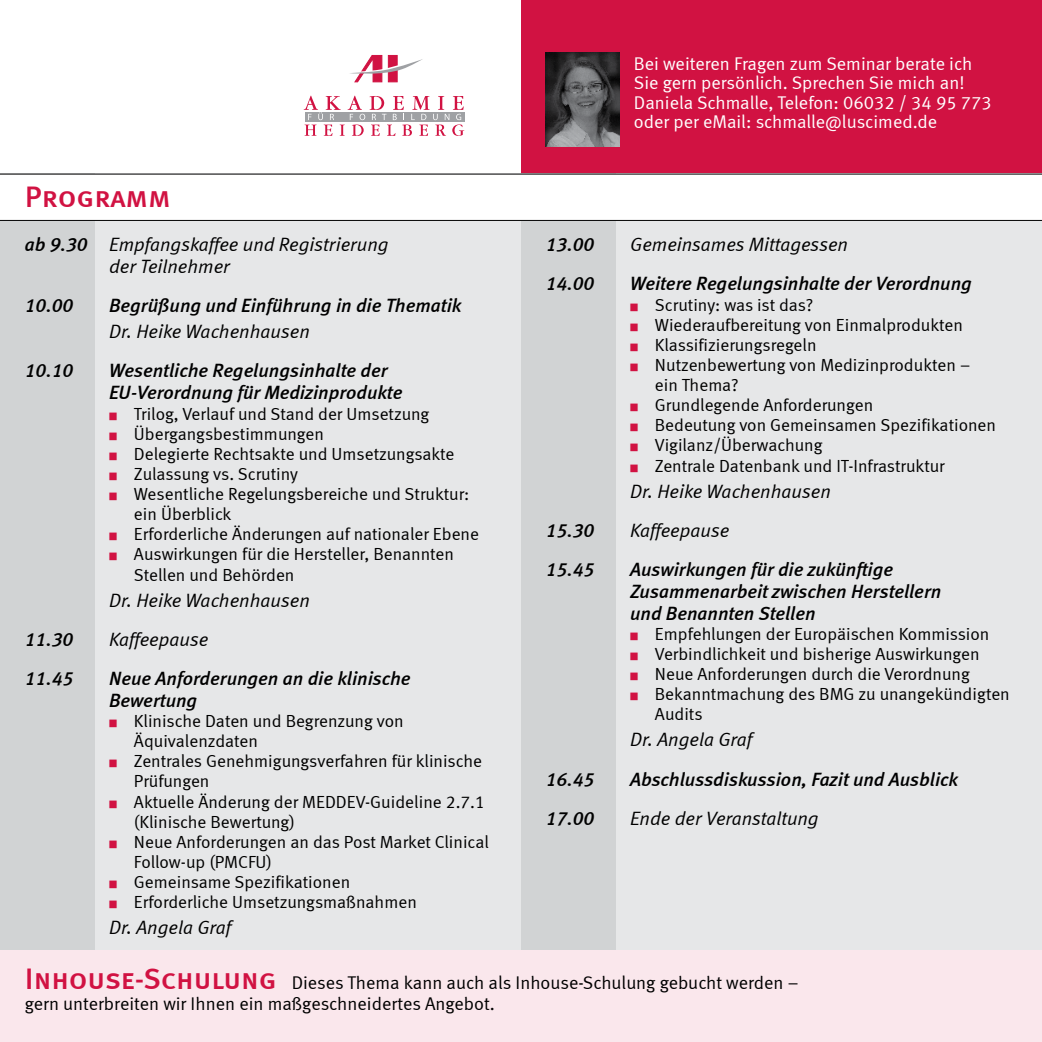
<style>
.page{position:relative;width:1042px;height:1042px;background:#fff}
.page>*{position:absolute;margin:0;border:0;box-sizing:border-box;transform-origin:0 0}
.t1{font:29.75px "Meta Medium LF Caps";color:#d11242}
.t2{font:italic 19.25px/21.9px "Meta Medium LF";color:#000}
.t3{font:italic 19.25px/21.9px "Meta Normal LF";color:#000}
.t4{font:18.38px/19.2px "Meta Normal LF";color:#fff}
.t5{font:18.38px/21px "Meta Normal LF";color:#000}
.t6{font:17.5px/20.1px "Meta Normal LF";color:#000}
.s1{font-family:"Meta Medium LF"}
.s2{color:#d11242}
.s3{font-family:"Meta Medium LF Caps";font-size:29.75px;color:#d11242}
</style>
<div class="page">
<div style="left:521px;top:0;width:521px;height:174px;background:#d11242"></div>
<div style="left:0;top:174px;width:1042px;height:868px;background:#e6e7e8"></div>
<div style="left:0;top:174px;width:94px;height:868px;background:#d1d3d4"></div>
<div style="left:521px;top:174px;width:94px;height:868px;background:#d1d3d4"></div>
<div style="left:0;top:174px;width:1042px;height:46px;background:#fff"></div>
<hr style="left:0;top:174px;width:1042px;height:1px;background:#000">
<svg style="left:350px;top:55px;width:73px;height:27px"></svg>
<svg style="left:304px;top:96px;width:160px;height:40px"></svg>
<hr style="left:0;top:220px;width:1042px;height:1px;background:#000">
<div style="left:0;top:950px;width:1042px;height:92px;background:#fae7ec"></div>
<img style="left:546px;top:53px;width:73px;height:93px">
<h1 class="t1" style="left:25px;top:179px;width:148px">Programm</h1>
<p class="t3" style="left:109px;top:233px;width:281px;text-indent:-84px"><span class="s1">ab 9.30</span> Empfangskaffee und Registrierung der Teilnehmer</p>
<p class="t2" style="left:25px;top:294px;width:50px">10.00</p>
<p class="t2" style="left:109px;top:294px;width:354px">Begrüßung und Einführung in die Thematik</p>
<p class="t3" style="left:109px;top:320px;width:202px">Dr. Heike Wachenhausen</p>
<p class="t2" style="left:25px;top:359px;width:50px">10.10</p>
<p class="t2" style="left:109px;top:359px;width:295px">Wesentliche Regelungsinhalte der<br>EU-Verordnung für Medizinprodukte</p>
<p class="t6" style="left:109px;top:403px;width:322px"><span class="s2">■</span> Trilog, Verlauf und Stand der Umsetzung</p>
<p class="t6" style="left:109px;top:423px;width:216px"><span class="s2">■</span> Übergangsbestimmungen</p>
<p class="t6" style="left:109px;top:443px;width:347px"><span class="s2">■</span> Delegierte Rechtsakte und Umsetzungsakte</p>
<p class="t6" style="left:109px;top:463px;width:190px"><span class="s2">■</span> Zulassung vs. Scrutiny</p>
<p class="t6" style="left:134px;top:484px;width:337px;text-indent:-25px"><span class="s2">■</span> Wesentliche Regelungsbereiche und Struktur: ein Überblick</p>
<p class="t6" style="left:109px;top:524px;width:371px"><span class="s2">■</span> Erforderliche Änderungen auf nationaler Ebene</p>
<p class="t6" style="left:134px;top:544px;width:322px;text-indent:-25px"><span class="s2">■</span> Auswirkungen für die Hersteller, Benannten<br>Stellen und Behörden</p>
<p class="t3" style="left:109px;top:589px;width:202px">Dr. Heike Wachenhausen</p>
<p class="t2" style="left:25px;top:628px;width:50px">11.30</p>
<p class="t3" style="left:109px;top:628px;width:101px">Kaffeepause</p>
<p class="t2" style="left:25px;top:667px;width:50px">11.45</p>
<p class="t2" style="left:109px;top:667px;width:303px">Neue Anforderungen an die klinische<br>Bewertung</p>
<p class="t6" style="left:134px;top:711px;width:271px;text-indent:-25px"><span class="s2">■</span> Klinische Daten und Begrenzung von<br>Äquivalenzdaten</p>
<p class="t6" style="left:134px;top:751px;width:349px;text-indent:-25px"><span class="s2">■</span> Zentrales Genehmigungsverfahren für klinische<br>Prüfungen</p>
<p class="t6" style="left:134px;top:791px;width:352px;text-indent:-25px"><span class="s2">■</span> Aktuelle Änderung der MEDDEV-Guideline 2.7.1 (Klinische Bewertung)</p>
<p class="t6" style="left:134px;top:831px;width:356px;text-indent:-25px"><span class="s2">■</span> Neue Anforderungen an das Post Market Clinical<br>Follow-up (PMCFU)</p>
<p class="t6" style="left:109px;top:871px;width:243px"><span class="s2">■</span> Gemeinsame Spezifikationen</p>
<p class="t6" style="left:109px;top:892px;width:309px"><span class="s2">■</span> Erforderliche Umsetzungsmaßnahmen</p>
<p class="t3" style="left:109px;top:916px;width:123px">Dr. Angela Graf</p>
<p class="t4" style="left:634px;top:54px;width:359px">Bei weiteren Fragen zum Seminar berate ich Sie gern persönlich. Sprechen Sie mich an!<br>Daniela Schmalle, Telefon: 06032 / 34 95 773 oder per eMail: schmalle@luscimed.de</p>
<p class="t2" style="left:546px;top:233px;width:50px">13.00</p>
<p class="t3" style="left:630px;top:233px;width:219px">Gemeinsames Mittagessen</p>
<p class="t2" style="left:546px;top:272px;width:50px">14.00</p>
<p class="t2" style="left:630px;top:272px;width:343px">Weitere Regelungsinhalte der Verordnung</p>
<p class="t6" style="left:630px;top:294px;width:185px"><span class="s2">■</span> Scrutiny: was ist das?</p>
<p class="t6" style="left:630px;top:314px;width:334px"><span class="s2">■</span> Wiederaufbereitung von Einmalprodukten</p>
<p class="t6" style="left:630px;top:334px;width:188px"><span class="s2">■</span> Klassifizierungsregeln</p>
<p class="t6" style="left:655px;top:354px;width:317px;text-indent:-25px"><span class="s2">■</span> Nutzenbewertung von Medizinprodukten – ein Thema?</p>
<p class="t6" style="left:630px;top:395px;width:245px"><span class="s2">■</span> Grundlegende Anforderungen</p>
<p class="t6" style="left:630px;top:415px;width:367px"><span class="s2">■</span> Bedeutung von Gemeinsamen Spezifikationen</p>
<p class="t6" style="left:630px;top:435px;width:194px"><span class="s2">■</span> Vigilanz/Überwachung</p>
<p class="t6" style="left:630px;top:455px;width:316px"><span class="s2">■</span> Zentrale Datenbank und IT-Infrastruktur</p>
<p class="t3" style="left:630px;top:480px;width:202px">Dr. Heike Wachenhausen</p>
<p class="t2" style="left:546px;top:519px;width:50px">15.30</p>
<p class="t3" style="left:630px;top:519px;width:101px">Kaffeepause</p>
<p class="t2" style="left:546px;top:558px;width:50px">15.45</p>
<p class="t2" style="left:630px;top:558px;width:312px">Auswirkungen für die zukünftige<br>Zusammenarbeit zwischen Herstellern und Benannten Stellen</p>
<p class="t6" style="left:630px;top:623px;width:361px"><span class="s2">■</span> Empfehlungen der Europäischen Kommission</p>
<p class="t6" style="left:630px;top:644px;width:351px"><span class="s2">■</span> Verbindlichkeit und bisherige Auswirkungen</p>
<p class="t6" style="left:630px;top:664px;width:341px"><span class="s2">■</span> Neue Anforderungen durch die Verordnung</p>
<p class="t6" style="left:655px;top:684px;width:356px;text-indent:-25px"><span class="s2">■</span> Bekanntmachung des BMG zu unangekündigten<br>Audits</p>
<p class="t3" style="left:630px;top:728px;width:123px">Dr. Angela Graf</p>
<p class="t2" style="left:546px;top:768px;width:50px">16.45</p>
<p class="t2" style="left:630px;top:768px;width:329px">Abschlussdiskussion, Fazit und Ausblick</p>
<p class="t2" style="left:546px;top:807px;width:50px">17.00</p>
<p class="t3" style="left:630px;top:807px;width:190px">Ende der Veranstaltung</p>
<p class="t5" style="left:25px;top:971px;width:775px"><span class="s3">Inhouse-Schulung</span> Dieses Thema kann auch als Inhouse-Schulung gebucht werden – gern unterbreiten wir Ihnen ein maßgeschneidertes Angebot.</p>
</div>
